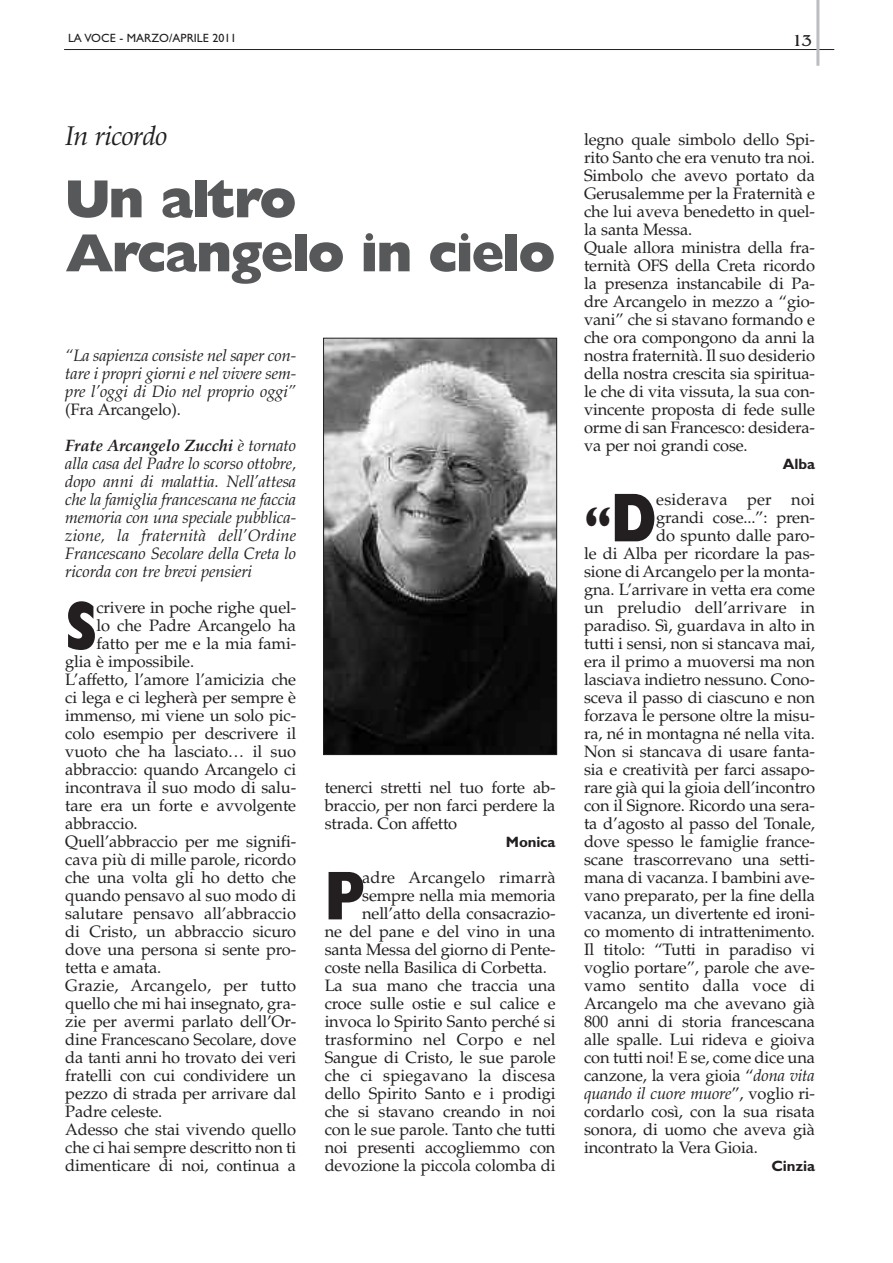
<style>
.page{position:relative;width:893px;height:1263px;background:#fff}
.page>*{position:absolute;margin:0;border:0;box-sizing:border-box;transform-origin:0 0}
.t1{font:800 69.6px "Gill Sans";color:#231f20;scale:.8 1}
.t2{font:800 54px/54px "Gill Sans";letter-spacing:-.04em;color:#57585a}
.t3{font:800 48.75px "Gill Sans";color:#231f20;scale:.8 1}
.t4{font:italic 27px "Palatino";letter-spacing:-.025em;color:#231f20}
.t5{font:16.5px/18px "Palatino";letter-spacing:-.01em;color:#231f20;text-align:justify}
.t6{font:italic 16.5px/18px "Palatino";letter-spacing:-.01em;color:#231f20;text-align:justify}
.t7{font:16.5px "Palatino";letter-spacing:.01em;color:#231f20}
.t8{font:italic 700 16.5px/36px "Palatino";letter-spacing:-.01em;color:#231f20}
.t9{font:16.5px "Benguiat";color:#231f20}
.t10{font:700 15px "Gill Sans";letter-spacing:-.01em;color:#231f20}
.t11{font:12px "Gill Sans";color:#231f20}
.s1{font-weight:400;font-style:normal}
.s2{font-weight:400}
.s3{font-size:69.6px}
.s4{font-style:italic}
.s5{font-style:normal}
</style>
<div class="page">
<hr style="left:64px;top:49px;width:770px;height:1px;background:#231f20">
<hr style="left:816px;top:0;width:3px;height:66px;background:#bcbdc0">
<img style="left:325px;top:340px;width:230px;height:413px">
<div style="left:323px;top:338px;width:234px;height:417px;border:1px solid #231f20"></div>
<p class="t11" style="left:68px;top:30px;width:170px">LA VOCE - MARZO/APRILE 2011</p>
<p class="t9" style="left:792px;top:31px;width:22px">13</p>
<h3 class="t4" style="left:65px;top:125px;width:104px">In ricordo</h3>
<h2 class="t2" style="left:65px;top:177px;width:492px">Un altro<br>Arcangelo in cielo</h2>
<p class="t6" style="left:65px;top:349px;width:232px">“La sapienza consiste nel saper con&shy;tare i propri giorni e nel vivere sem&shy;pre l’oggi di Dio nel proprio oggi”</p>
<p class="t8" style="left:65px;top:394px;width:232px"><span class="s1">(Fra Arcangelo).<br></span>Frate Arcangelo Zucchi <span class="s2">è tornato</span></p>
<p class="t6" style="left:65px;top:457px;width:232px">alla casa del Padre lo scorso ottobre, dopo anni di malattia. Nell’attesa che la famiglia francescana ne faccia memoria con una speciale pubblica&shy;zione, la fraternità dell’Ordine Francescano Secolare della Creta lo ricorda con tre brevi pensieri</p>
<h1 class="t1" style="left:65px;top:599px;width:41px">S</h1>
<p class="t5" style="left:96px;top:601px;width:201px">crivere in poche righe quel-</p>
<p class="t5" style="left:96px;top:619px;width:201px">lo che Padre Arcangelo ha</p>
<p class="t5" style="left:96px;top:637px;width:201px">fatto per me e la mia fami-</p>
<p class="t5" style="left:65px;top:655px;width:130px">glia è impossibile.</p>
<p class="t5" style="left:65px;top:673px;width:232px">L’affetto, l’amore l’amicizia che</p>
<p class="t5" style="left:65px;top:691px;width:232px">ci lega e ci legherà per sempre è</p>
<p class="t5" style="left:65px;top:709px;width:232px">immenso, mi viene un solo pic-</p>
<p class="t5" style="left:65px;top:727px;width:232px">colo esempio per descrivere il</p>
<p class="t5" style="left:65px;top:745px;width:232px">vuoto che ha lasciato… il suo</p>
<p class="t5" style="left:65px;top:763px;width:232px">abbraccio: quando Arcangelo ci</p>
<p class="t5" style="left:65px;top:781px;width:232px">incontrava il suo modo di salu-</p>
<p class="t5" style="left:65px;top:799px;width:232px">tare era un forte e avvolgente</p>
<p class="t5" style="left:65px;top:817px;width:74px">abbraccio.</p>
<p class="t5" style="left:65px;top:835px;width:232px">Quell’abbraccio per me signifi-</p>
<p class="t5" style="left:65px;top:853px;width:232px">cava più di mille parole, ricordo</p>
<p class="t5" style="left:65px;top:871px;width:232px">che una volta gli ho detto che</p>
<p class="t5" style="left:65px;top:889px;width:232px">quando pensavo al suo modo di</p>
<p class="t5" style="left:65px;top:907px;width:232px">salutare pensavo all’abbraccio</p>
<p class="t5" style="left:65px;top:925px;width:232px">di Cristo, un abbraccio sicuro</p>
<p class="t5" style="left:65px;top:943px;width:232px">dove una persona si sente pro-</p>
<p class="t5" style="left:65px;top:961px;width:97px">tetta e amata.</p>
<p class="t7" style="left:65px;top:979px;width:232px">Grazie, Arcangelo, per tutto</p>
<p class="t5" style="left:65px;top:997px;width:232px">quello che mi hai insegnato, gra-</p>
<p class="t5" style="left:65px;top:1015px;width:232px">zie per avermi parlato dell’Or-</p>
<p class="t5" style="left:65px;top:1033px;width:232px">dine Francescano Secolare, dove</p>
<p class="t5" style="left:65px;top:1051px;width:232px">da tanti anni ho trovato dei veri</p>
<p class="t5" style="left:65px;top:1069px;width:232px">fratelli con cui condividere un</p>
<p class="t5" style="left:65px;top:1087px;width:232px">pezzo di strada per arrivare dal</p>
<p class="t5" style="left:65px;top:1105px;width:99px">Padre celeste.</p>
<p class="t5" style="left:65px;top:1123px;width:232px">Adesso che stai vivendo quello</p>
<p class="t5" style="left:65px;top:1141px;width:232px">che ci hai sempre descritto non ti</p>
<p class="t5" style="left:65px;top:1159px;width:232px">dimenticare di noi, continua a</p>
<p class="t5" style="left:325px;top:781px;width:232px">tenerci stretti nel tuo forte ab&shy;braccio, per non farci perdere la strada. Con affetto</p>
<p class="t10" style="left:506px;top:837px;width:51px">Monica</p>
<h1 class="t1" style="left:325px;top:869px;width:49px">P</h1>
<p class="t7" style="left:362px;top:871px;width:195px">adre Arcangelo rimarrà</p>
<p class="t5" style="left:362px;top:889px;width:195px">sempre nella mia memoria</p>
<p class="t5" style="left:362px;top:907px;width:195px">nell’atto della consacrazio-</p>
<p class="t5" style="left:325px;top:925px;width:232px">ne del pane e del vino in una</p>
<p class="t5" style="left:325px;top:943px;width:232px">santa Messa del giorno di Pente-</p>
<p class="t5" style="left:325px;top:961px;width:224px">coste nella Basilica di Corbetta.</p>
<p class="t5" style="left:325px;top:979px;width:232px">La sua mano che traccia una</p>
<p class="t5" style="left:325px;top:997px;width:232px">croce sulle ostie e sul calice e</p>
<p class="t5" style="left:325px;top:1015px;width:232px">invoca lo Spirito Santo perché si</p>
<p class="t7" style="left:325px;top:1033px;width:232px">trasformino nel Corpo e nel</p>
<p class="t5" style="left:325px;top:1051px;width:232px">Sangue di Cristo, le sue parole</p>
<p class="t7" style="left:325px;top:1069px;width:232px">che ci spiegavano la discesa</p>
<p class="t5" style="left:325px;top:1087px;width:232px">dello Spirito Santo e i prodigi</p>
<p class="t5" style="left:325px;top:1105px;width:232px">che si stavano creando in noi</p>
<p class="t5" style="left:325px;top:1123px;width:232px">con le sue parole. Tanto che tutti</p>
<p class="t5" style="left:325px;top:1141px;width:232px">noi presenti accogliemmo con</p>
<p class="t5" style="left:325px;top:1159px;width:232px">devozione la piccola colomba di</p>
<p class="t5" style="left:584px;top:133px;width:232px;text-align:left">legno quale simbolo dello Spi&shy;rito Santo che era venuto tra noi.<br>Simbolo che avevo portato da<br>Gerusalemme per la Fraternità e che lui aveva benedetto in quel&shy;la santa Messa.<br>Quale allora ministra della fra&shy;ternità OFS della Creta ricordo la presenza instancabile di Pa&shy;dre Arcangelo in mezzo a “gio&shy;vani” che si stavano formando e che ora compongono da anni la nostra fraternità. Il suo desiderio della nostra crescita sia spiritua&shy;le che di vita vissuta, la sua con&shy;vincente proposta di fede sulle orme di san Francesco: desidera&shy;va per noi grandi cose.</p>
<p class="t10" style="left:783px;top:459px;width:33px">Alba</p>
<h3 class="t3" style="left:584px;top:506px;width:93px">“<span class="s3">D</span></h3>
<p class="t7" style="left:656px;top:493px;width:160px">esiderava per noi</p>
<p class="t5" style="left:656px;top:511px;width:160px">grandi cose...”: pren-</p>
<p class="t5" style="left:656px;top:529px;width:160px">do spunto dalle paro-</p>
<p class="t5" style="left:584px;top:547px;width:232px">le di Alba per ricordare la pas-</p>
<p class="t5" style="left:584px;top:565px;width:232px">sione di Arcangelo per la monta-</p>
<p class="t5" style="left:584px;top:583px;width:232px">gna. L’arrivare in vetta era come</p>
<p class="t7" style="left:584px;top:601px;width:232px">un preludio dell’arrivare in</p>
<p class="t5" style="left:584px;top:619px;width:232px">paradiso. Sì, guardava in alto in</p>
<p class="t5" style="left:584px;top:637px;width:232px">tutti i sensi, non si stancava mai,</p>
<p class="t5" style="left:584px;top:655px;width:232px">era il primo a muoversi ma non</p>
<p class="t5" style="left:584px;top:673px;width:232px">lasciava indietro nessuno. Cono-</p>
<p class="t5" style="left:584px;top:691px;width:232px">sceva il passo di ciascuno e non</p>
<p class="t5" style="left:584px;top:709px;width:232px">forzava le persone oltre la misu-</p>
<p class="t5" style="left:584px;top:727px;width:232px">ra, né in montagna né nella vita.</p>
<p class="t5" style="left:584px;top:745px;width:232px">Non si stancava di usare fanta-</p>
<p class="t5" style="left:584px;top:763px;width:232px">sia e creatività per farci assapo-</p>
<p class="t5" style="left:584px;top:781px;width:232px">rare già qui la gioia dell’incontro</p>
<p class="t5" style="left:584px;top:799px;width:232px">con il Signore. Ricordo una sera-</p>
<p class="t5" style="left:584px;top:817px;width:232px">ta d’agosto al passo del Tonale,</p>
<p class="t5" style="left:584px;top:835px;width:232px">dove spesso le famiglie france-</p>
<p class="t5" style="left:584px;top:853px;width:232px">scane trascorrevano una setti-</p>
<p class="t5" style="left:584px;top:871px;width:232px">mana di vacanza. I bambini ave-</p>
<p class="t5" style="left:584px;top:889px;width:232px">vano preparato, per la fine della</p>
<p class="t5" style="left:584px;top:907px;width:232px">vacanza, un divertente ed ironi-</p>
<p class="t5" style="left:584px;top:925px;width:232px">co momento di intrattenimento.</p>
<p class="t5" style="left:584px;top:943px;width:232px">Il titolo: “Tutti in paradiso vi</p>
<p class="t5" style="left:584px;top:961px;width:232px">voglio portare”, parole che ave-</p>
<p class="t7" style="left:584px;top:979px;width:232px">vamo sentito dalla voce di</p>
<p class="t5" style="left:584px;top:997px;width:232px">Arcangelo ma che avevano già</p>
<p class="t5" style="left:584px;top:1015px;width:232px">800 anni di storia francescana</p>
<p class="t5" style="left:584px;top:1033px;width:232px">alle spalle. Lui rideva e gioiva</p>
<p class="t5" style="left:584px;top:1051px;width:232px">con tutti noi! E se, come dice una</p>
<p class="t5" style="left:584px;top:1069px;width:232px">canzone, la vera gioia “<span class="s4">dona vita</span></p>
<p class="t6" style="left:584px;top:1087px;width:232px">quando il cuore muore<span class="s5">”, voglio ri-</span></p>
<p class="t5" style="left:584px;top:1105px;width:232px">cordarlo così, con la sua risata</p>
<p class="t5" style="left:584px;top:1123px;width:232px">sonora, di uomo che aveva già</p>
<p class="t5" style="left:584px;top:1141px;width:175px">incontrato la Vera Gioia.</p>
<p class="t10" style="left:771px;top:1161px;width:45px">Cinzia</p>
</div>
